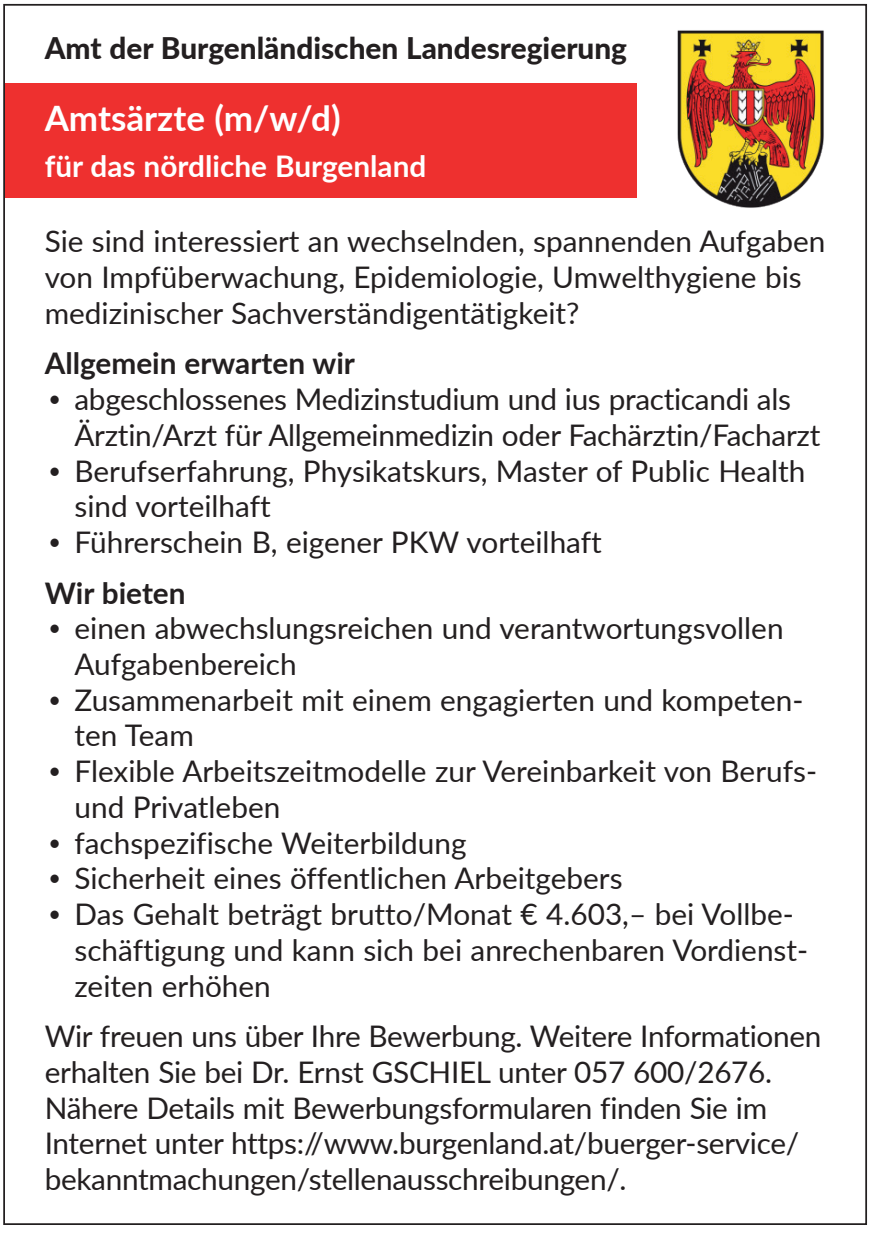
<style>
.page{position:relative;width:876px;height:1233px;background:#fff}
.page>*{position:absolute;margin:0;border:0;box-sizing:border-box;transform-origin:0 0}
.t1{font:700 35px "Lato";color:#fff}
.t2{font:29.75px/35.7px "Lato";color:#231f20}
.t3{font:800 29.75px "Lato";color:#231f20}
.t4{font:700 29.75px "Lato";color:#fff}
.t5{font:700 29.75px "Lato";color:#231f20}
.s1{font-family:"Franklin Gothic"}
.s2{font-weight:700}
</style>
<div class="page">
<div style="left:5px;top:83px;width:631px;height:70px;background:#ee302f"></div>
<div style="left:5px;top:133px;width:631px;height:64px;background:#ee302f"></div>
<img style="left:677px;top:30px;width:147px;height:178px">
<p class="t3" style="left:45px;top:26px;width:583px">Amt der Burgenländischen Landesregierung</p>
<p class="t1" style="left:45px;top:93px;width:297px">Amtsärzte (m/w/d)</p>
<p class="t4" style="left:45px;top:144px;width:383px">für das nördliche Burgenland</p>
<p class="t2" style="left:45px;top:222px;width:782px">Sie sind interessiert an wechselnden, spannenden Aufgaben von Impfüberwachung, Epidemiologie, Umwelthygiene bis medizinischer Sachverständigentätigkeit?</p>
<p class="t5" style="left:45px;top:341px;width:312px">Allgemein erwarten wir</p>
<p class="t2" style="left:74px;top:380px;width:747px;text-indent:-30px"><span class="s1">•</span> abgeschlossenes Medizinstudium und ius practicandi als<br>Ärztin/Arzt für Allgemeinmedizin oder Fachärztin/Facharzt</p>
<p class="t2" style="left:74px;top:451px;width:732px;text-indent:-30px"><span class="s1">•</span> Berufserfahrung, Physikatskurs, Master of Public Health sind vorteilhaft</p>
<p class="t2" style="left:45px;top:515px;width:558px;line-height:50.8px"><span class="s1">•</span> Führerschein B, eigener PKW vorteilhaft<br><span class="s2">Wir bieten</span></p>
<p class="t2" style="left:74px;top:609px;width:710px;text-indent:-30px"><span class="s1">•</span> einen abwechslungsreichen und verantwortungsvollen<br>Aufgabenbereich</p>
<p class="t2" style="left:74px;top:680px;width:730px;text-indent:-30px"><span class="s1">•</span> Zusammenarbeit mit einem engagierten und kompeten&shy;ten Team</p>
<p class="t2" style="left:74px;top:752px;width:744px;text-indent:-30px"><span class="s1">•</span> Flexible Arbeitszeitmodelle zur Vereinbarkeit von Berufs&shy;und Privatleben</p>
<p class="t2" style="left:45px;top:823px;width:423px"><span class="s1">•</span> fachspezifische Weiterbildung</p>
<p class="t2" style="left:45px;top:859px;width:579px"><span class="s1">•</span> Sicherheit eines öffentlichen Arbeitgebers</p>
<p class="t2" style="left:74px;top:895px;width:735px;text-indent:-30px"><span class="s1">•</span> Das Gehalt beträgt brutto/Monat € 4.603,– bei Vollbe&shy;schäftigung und kann sich bei anrechenbaren Vordienst&shy;zeiten erhöhen</p>
<p class="t2" style="left:45px;top:1017px;width:778px">Wir freuen uns über Ihre Bewerbung. Weitere Informationen erhalten Sie bei Dr. Ernst GSCHIEL unter 057 600/2676.<br>Nähere Details mit Bewerbungsformularen finden Sie im Internet unter https://www.burgenland.at/buerger-service/ bekanntmachungen/stellenausschreibungen/.</p>
</div>
